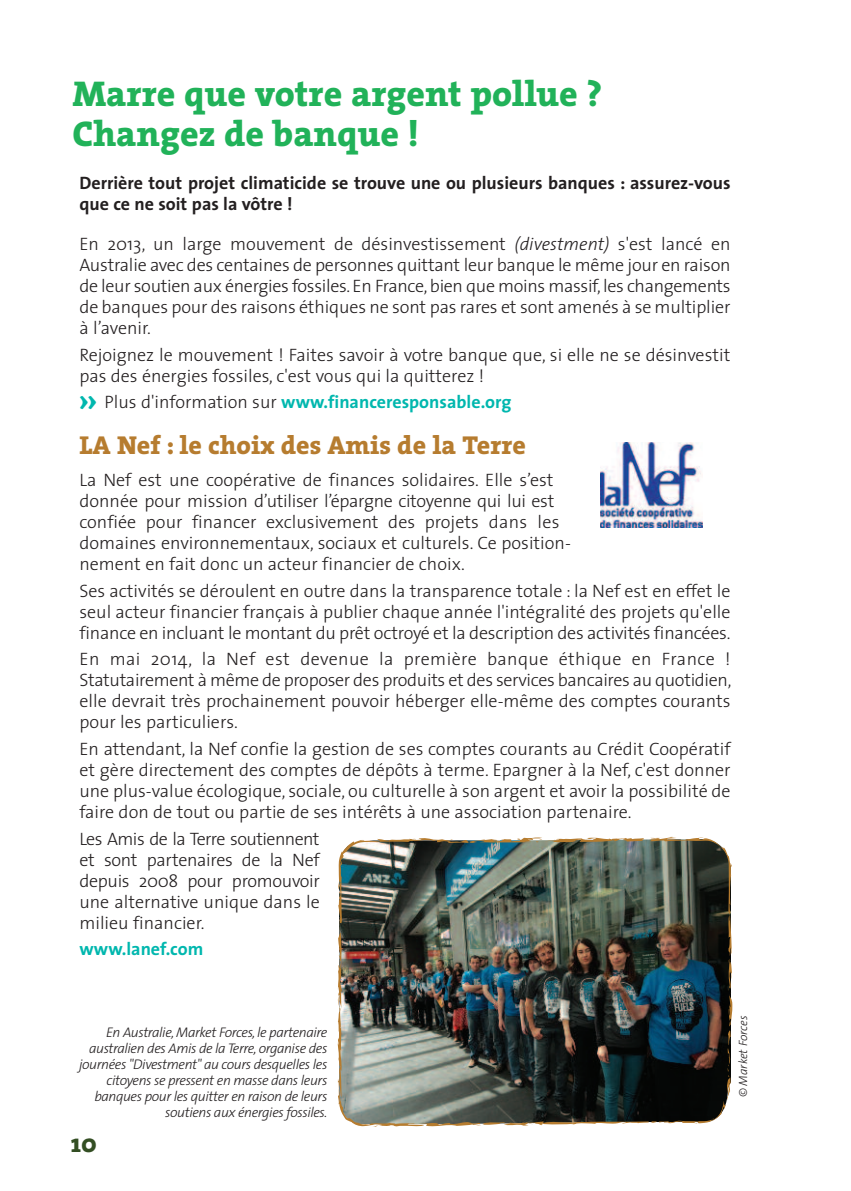
<style>
.page{position:relative;width:851px;height:1191px;background:#fff}
.page>*{position:absolute;margin:0;border:0;box-sizing:border-box;transform-origin:0 0}
.t1{font:800 36px/40px "The Serif";color:#21b259}
.t2{font:800 26px "The Serif";color:#b67c2f}
.t3{font:800 26px "The Serif";color:#334e23}
.t4{font:300 18px/21px "The Sans";color:#231f20;text-align:justify}
.t5{font:700 18px/21px "The Sans";color:#231f20}
.t6{font:700 18px "The Sans";color:#00b7ae}
.t7{font:italic 300 14px/16px "The Sans";letter-spacing:-.03em;color:#231f20;text-align:right}
.t8{font:italic 300 12px "The Sans";color:#231f20}
.s1{font-style:italic}
.s2{font-family:"Amoebia";font-size:24px}
.s3{font-weight:300;color:#231f20}
</style>
<div class="page">
<img style="left:600px;top:442px;width:102px;height:85px">
<img style="left:337px;top:836px;width:396px;height:291px">
<p class="t1" style="left:72px;top:78px;width:531px">Marre que votre argent pollue ?<br>Changez de banque !</p>
<p class="t5" style="left:79px;top:174px;width:652px">Derrière tout projet climaticide se trouve une ou plusieurs banques : assurez-vous que ce ne soit pas la vôtre !</p>
<p class="t4" style="left:79px;top:235px;width:652px">En 2013, un large mouvement de désinvestissement <span class="s1">(divestment)</span> s'est lancé en Australie avec des centaines de personnes quittant leur banque le même jour en raison de leur soutien aux énergies fossiles. En France,bien que moins massif,les changements de banques pour des raisons éthiques ne sont pas rares et sont amenés à se multiplier à l’avenir.</p>
<p class="t4" style="left:79px;top:346px;width:652px">Rejoignez le mouvement ! Faites savoir à votre banque que, si elle ne se désinvestit pas des énergies fossiles, c'est vous qui la quitterez !</p>
<p class="t6" style="left:79px;top:395px;width:433px"><span class="s2">&gt;&gt;</span> <span class="s3">Plus d'information sur</span> www.financeresponsable.org</p>
<p class="t2" style="left:79px;top:436px;width:448px">LA Nef : le choix des Amis de la Terre</p>
<p class="t4" style="left:79px;top:471px;width:493px;text-align:left">La Nef est une coopérative de finances solidaires. Elle s’est donnée pour mission d’utiliser l’épargne citoyenne qui lui est confiée pour financer exclusivement des projets dans les domaines environnementaux, sociaux et culturels. Ce position&shy;nement en fait donc un acteur financier de choix.</p>
<p class="t4" style="left:79px;top:582px;width:652px">Ses activités se déroulent en outre dans la transparence totale : la Nef est en effet le seul acteur financier français à publier chaque année l'intégralité des projets qu'elle finance en incluant le montant du prêt octroyé et la description des activités financées.</p>
<p class="t4" style="left:79px;top:650px;width:653px">En mai 2014, la Nef est devenue la première banque éthique en France !<br>Statutairement à même de proposer des produits et des services bancaires au quotidien, elle devrait très prochainement pouvoir héberger elle-même des comptes courants pour les particuliers.</p>
<p class="t4" style="left:79px;top:740px;width:652px">En attendant, la Nef confie la gestion de ses comptes courants au Crédit Coopératif et gère directement des comptes de dépôts à terme. Epargner à la Nef, c'est donner une plus-value écologique, sociale, ou culturelle à son argent et avoir la possibilité de faire don de tout ou partie de ses intérêts à une association partenaire.</p>
<p class="t4" style="left:79px;top:830px;width:242px">Les Amis de la Terre soutiennent et sont partenaires de la Nef depuis 2008 pour promouvoir une alternative unique dans le milieu financier.</p>
<p class="t6" style="left:79px;top:942px;width:125px">www.lanef.com</p>
<p class="t7" style="left:79px;top:1025px;width:250px">En Australie, Market Forces, le partenaire australien des Amis de la Terre, organise des journées "Divestment" au cours desquelles les citoyens se pressent en masse dans leurs banques pour les quitter en raison de leurs soutiens aux énergiesfossiles.</p>
<p class="t8" style="left:738px;top:1097px;width:83px;rotate:-90deg">© Market Forces</p>
<p class="t3" style="left:71px;top:1134px;width:27px">10</p>
</div>
